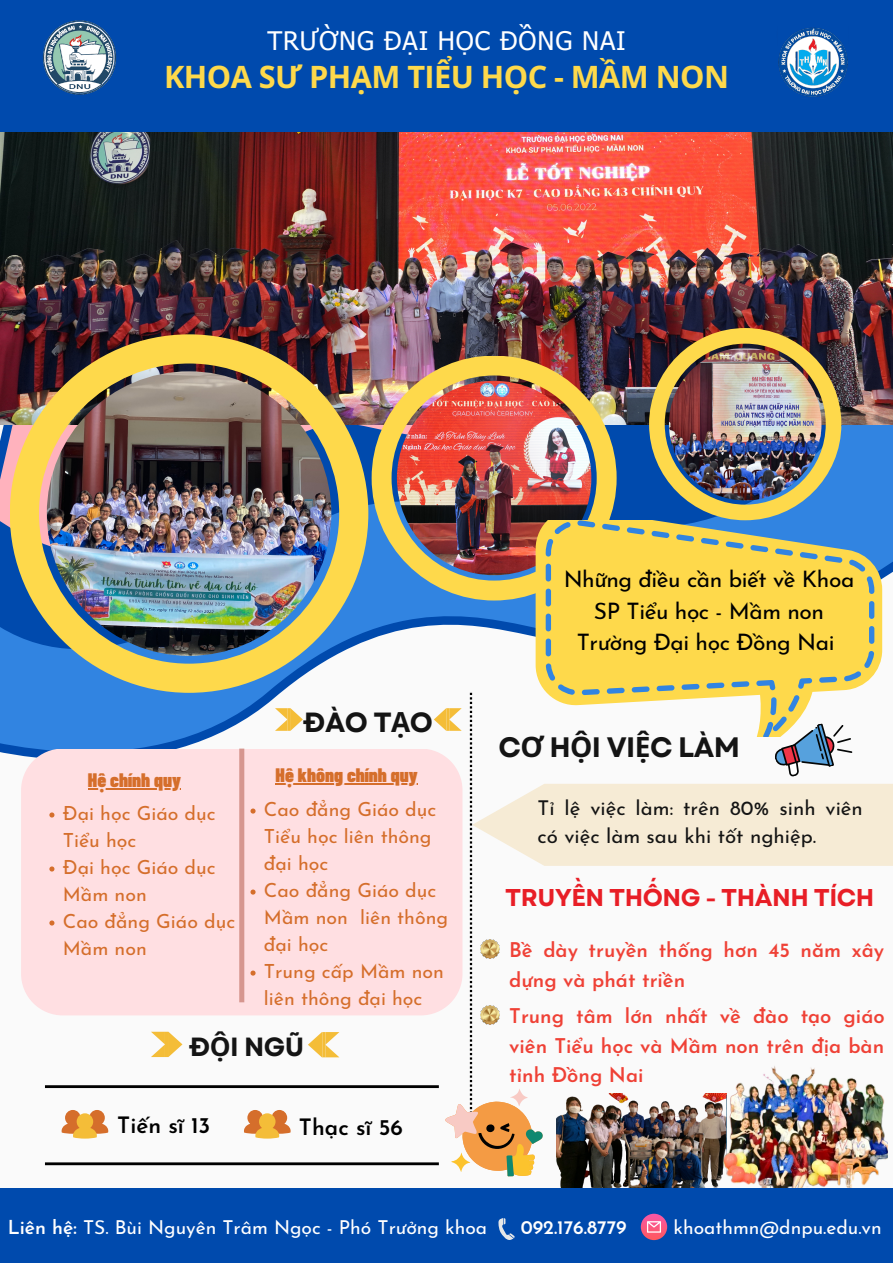
<style>
.page{position:relative;width:893px;height:1263px;background:#fafafa}
.page>*{position:absolute;margin:0;border:0;box-sizing:border-box;transform-origin:0 0}
.t1{font:700 30.75px "Open Sans";letter-spacing:-.02em;color:#fed94b}
.t2{font:700 28.12px "Garet";color:#141414}
.t3{font:700 27.75px "Garet";color:#141414}
.t4{font:700 26.33px "Garet";color:#141414}
.t5{font:25.5px "Tahoma";letter-spacing:.035em;color:#fff}
.t6{font:700 24.3px "Garet";letter-spacing:-.02em;color:#e81e26}
.t7{font:22.73px/31.6px "Josefin Sans";letter-spacing:-.02em;color:#000;text-align:center}
.t8{font:600 22.5px "Josefin Sans";color:#000}
.t9{font:20.4px/28.4px "Josefin Sans";color:#141414}
.t10{font:600 20.25px/29.8px "Josefin Sans";color:#ef4136}
.t11{font:19.5px/27px "Josefin Sans";color:#d56e2b}
.t12{font:900 19.5px "Barlow Condensed";color:#d56e2b}
.t13{font:19.2px "Josefin Sans";color:#fff}
.t14{font:600 19.2px "Josefin Sans";color:#fff}
.s1{font-family:"Noto Sans"}
.s2{font-weight:600}
</style>
<div class="page">
<div style="left:0;top:0;width:893px;height:137px;background:#004aad"></div>
<svg style="left:0;top:424px;width:893px;height:332px;fill:#3184e1"></svg>
<svg style="left:0;top:424px;width:639px;height:257px"></svg>
<img style="left:43px;top:21px;width:73px;height:73px">
<div style="left:21px;top:748px;width:413px;height:267px;background:#ffdfe2"></div>
<img style="left:560px;top:1176px;width:148px;height:12px">
<img style="left:711px;top:1176px;width:159px;height:12px">
<div style="left:0;top:1188px;width:893px;height:75px;background:#004aad"></div>
<svg style="left:641px;top:1214px;width:26px;height:26px"></svg>
<svg style="left:647px;top:1221px;width:14px;height:11px"></svg>
<div style="left:239px;top:748px;width:5px;height:254px;background:#d6968f"></div>
<svg style="left:275px;top:708px;width:28px;height:23px"></svg>
<svg style="left:498px;top:1218px;width:17px;height:22px"></svg>
<img style="left:778px;top:27px;width:70px;height:70px">
<img style="left:0;top:133px;width:893px;height:291px">
<img style="left:10px;top:334px;width:358px;height:359px">
<img style="left:371px;top:356px;width:245px;height:244px">
<svg style="left:535px;top:520px;width:347px;height:173px;background:#dac871"></svg>
<svg style="left:546px;top:520px;width:328px;height:173px;background:#e4ce5e"></svg>
<img style="left:649px;top:328px;width:192px;height:192px">
<hr style="left:45px;top:1085px;width:394px;height:3px;background:#000">
<svg style="left:244px;top:1110px;width:47px;height:28px"></svg>
<svg style="left:151px;top:1032px;width:31px;height:25px"></svg>
<svg style="left:308px;top:1032px;width:31px;height:25px"></svg>
<svg style="left:62px;top:1110px;width:46px;height:28px"></svg>
<svg style="left:434px;top:693px;width:459px;height:483px"></svg>
<svg style="left:49px;top:812px;width:5px;height:5px"></svg>
<svg style="left:49px;top:866px;width:5px;height:5px"></svg>
<svg style="left:49px;top:920px;width:5px;height:5px"></svg>
<hr style="left:88px;top:788px;width:93px;height:1px;background:#d56e2b">
<svg style="left:250px;top:808px;width:5px;height:5px"></svg>
<svg style="left:250px;top:889px;width:5px;height:5px"></svg>
<svg style="left:250px;top:970px;width:5px;height:5px"></svg>
<hr style="left:275px;top:783px;width:143px;height:1px;background:#d56e2b">
<hr style="left:45px;top:1162px;width:394px;height:3px;background:#000">
<p class="t5" style="left:267px;top:24px;width:360px">TRƯỜNG ĐẠI HỌC ĐỒNG NAI</p>
<p class="t1" style="left:164px;top:56px;width:566px">KHOA SƯ PHẠM TIỂU HỌC - MẦM NON</p>
<p class="t12" style="left:88px;top:767px;width:94px">Hệ chính quy</p>
<p class="t11" style="left:63px;top:801px;width:154px">Đại học Giáo dục<br>Tiểu học</p>
<p class="t11" style="left:63px;top:855px;width:154px">Đại học Giáo dục<br>Mầm non</p>
<p class="t11" style="left:63px;top:909px;width:174px">Cao đẳng Giáo dục<br>Mầm non</p>
<p class="t3" style="left:303px;top:702px;width:131px">ĐÀO T<span class="s1">Ạ</span>O</p>
<p class="t12" style="left:275px;top:762px;width:144px">Hệ không chính quy</p>
<p class="t11" style="left:264px;top:797px;width:174px">Cao đẳng Giáo dục<br>Tiểu học liên thông đại học</p>
<p class="t11" style="left:264px;top:878px;width:186px">Cao đẳng Giáo dục<br>Mầm non liên thông đại học</p>
<p class="t11" style="left:264px;top:959px;width:181px">Trung cấp Mầm non liên thông đại học</p>
<p class="t4" style="left:189px;top:1027px;width:116px">Đ<span class="s1">Ộ</span>I NGŨ</p>
<p class="t8" style="left:117px;top:1116px;width:95px">Tiến sĩ 13</p>
<p class="t8" style="left:299px;top:1117px;width:105px">Thạc sĩ 56</p>
<p class="t7" style="left:564px;top:565px;width:292px">Những điều cần biết về Khoa<br>SP Tiểu học - Mầm non<br>Trường Đại học Đồng Nai</p>
<p class="t2" style="left:498px;top:727px;width:243px">C<span class="s1">Ơ</span> H<span class="s1">Ộ</span>I VI<span class="s1">Ệ</span>C LÀM</p>
<p class="t9" style="left:537px;top:796px;width:327px">Tỉ lệ việc làm: trên 80% sinh viên có việc làm sau khi tốt nghiệp.</p>
<p class="t6" style="left:505px;top:879px;width:371px">TRUYỀN THỐNG - THÀNH TÍCH</p>
<p class="t10" style="left:509px;top:937px;width:376px">Bề dày truyền thống hơn 45 năm xây dựng và phát triền</p>
<p class="t10" style="left:509px;top:1003px;width:377px;text-align:justify">Trung tâm lớn nhất về đào tạo giáo viên Tiểu học và Mầm non trên địa bàn tỉnh Đồng Nai</p>
<p class="t13" style="left:8px;top:1219px;width:481px"><span class="s2">Liên hệ:</span> TS. Bùi Nguyên Trâm Ngọc - Phó Trưởng khoa</p>
<p class="t14" style="left:521px;top:1220px;width:107px">092.176.8779</p>
<p class="t13" style="left:673px;top:1219px;width:210px">khoathmn@dnpu.edu.vn</p>
</div>
